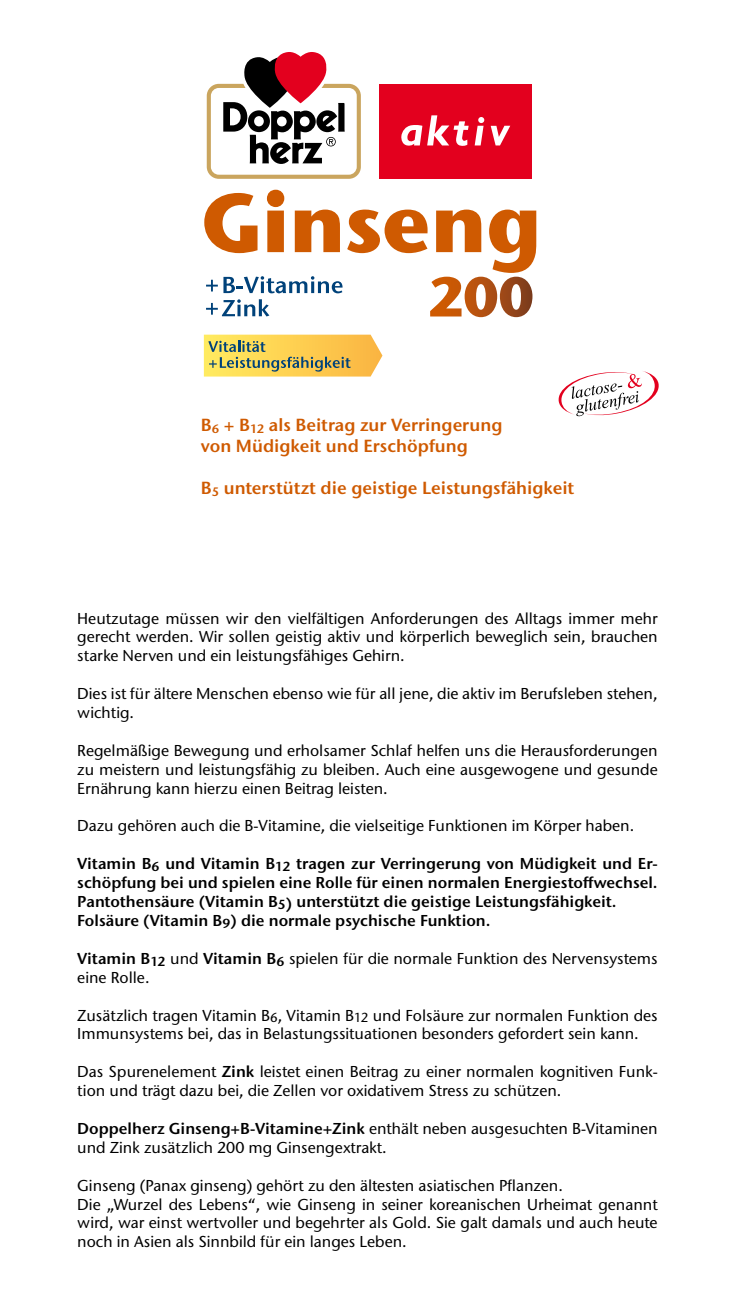
<style>
.page{position:relative;width:735px;height:1300px;background:#fff}
.page>*{position:absolute;margin:0;border:0;box-sizing:border-box;transform-origin:0 0}
.t1{font:600 17.5px/21px "Stone Sans ITC Pro";color:#cf5a01}
.t2{font:500 15.75px/18.9px "Stone Sans ITC Pro";color:#000}
.t3{font:600 15.75px/18.9px "Stone Sans ITC Pro";color:#000}
.s1{font-weight:600}
</style>
<div class="page">
<svg style="left:558px;top:371px;width:101px;height:45px"></svg>
<svg style="left:204px;top:190px;width:332px;height:127px"></svg>
<svg style="left:204px;top:335px;width:178px;height:41px;background:#e0c15a"></svg>
<svg style="left:206px;top:52px;width:155px;height:127px"></svg>
<div style="left:378px;top:84px;width:153px;height:95px;background:#e3001e"></div>
<svg style="left:401px;top:115px;width:67px;height:31px"></svg>
<svg style="left:474px;top:117px;width:10px;height:28px"></svg>
<svg style="left:490px;top:126px;width:20px;height:19px"></svg>
<p class="t1" style="left:201px;top:414px;width:303px">B<sub>6</sub> + B<sub>12</sub> als Beitrag zur Verringerung von Müdigkeit und Erschöpfung</p>
<p class="t1" style="left:201px;top:477px;width:374px">B<sub>5</sub> unterstützt die geistige Leistungsfähigkeit</p>
<p class="t2" style="left:77px;top:608px;width:581px;text-align:justify">Heutzutage müssen wir den vielfältigen Anforderungen des Alltags immer mehr gerecht werden. Wir sollen geistig aktiv und körperlich beweglich sein, brauchen starke Nerven und ein leistungsfähiges Gehirn.</p>
<p class="t2" style="left:77px;top:684px;width:581px">Dies ist für ältere Menschen ebenso wie für all jene, die aktiv im Berufsleben stehen, wichtig.</p>
<p class="t2" style="left:77px;top:741px;width:581px;text-align:justify">Regelmäßige Bewegung und erholsamer Schlaf helfen uns die Herausforderungen zu meistern und leistungsfähig zu bleiben. Auch eine ausgewogene und gesunde Ernährung kann hierzu einen Beitrag leisten.</p>
<p class="t2" style="left:77px;top:816px;width:558px">Dazu gehören auch die B-Vitamine, die vielseitige Funktionen im Körper haben.</p>
<p class="t3" style="left:77px;top:854px;width:581px">Vitamin B<sub>6</sub> und Vitamin B<sub>12</sub> tragen zur Verringerung von Müdigkeit und Er&shy;schöpfung bei und spielen eine Rolle für einen normalen Energiestoffwechsel.<br>Pantothensäure (Vitamin B<sub>5</sub>) unterstützt die geistige Leistungsfähigkeit.<br>Folsäure (Vitamin B<sub>9</sub>) die normale psychische Funktion.</p>
<p class="t2" style="left:77px;top:949px;width:581px"><span class="s1">Vitamin B</span><sub>12</sub> und <span class="s1">Vitamin B</span><sub>6</sub> spielen für die normale Funktion des Nervensystems eine Rolle.</p>
<p class="t2" style="left:77px;top:1005px;width:581px">Zusätzlich tragen Vitamin B<sub>6</sub>, Vitamin B<sub>12</sub> und Folsäure zur normalen Funktion des<br>Immunsystems bei, das in Belastungssituationen besonders gefordert sein kann.</p>
<p class="t2" style="left:77px;top:1062px;width:580px">Das Spurenelement <span class="s1">Zink</span> leistet einen Beitrag zu einer normalen kognitiven Funk&shy;tion und trägt dazu bei, die Zellen vor oxidativem Stress zu schützen.</p>
<p class="t2" style="left:77px;top:1119px;width:581px"><span class="s1">Doppelherz Ginseng+B-Vitamine+Zink</span> enthält neben ausgesuchten B-Vitaminen und Zink zusätzlich 200 mg Ginsengextrakt.</p>
<p class="t2" style="left:77px;top:1175px;width:581px">Ginseng (Panax ginseng) gehört zu den ältesten asiatischen Pflanzen.<br>Die „Wurzel des Lebens“, wie Ginseng in seiner koreanischen Urheimat genannt wird, war einst wertvoller und begehrter als Gold. Sie galt damals und auch heute noch in Asien als Sinnbild für ein langes Leben.</p>
</div>
